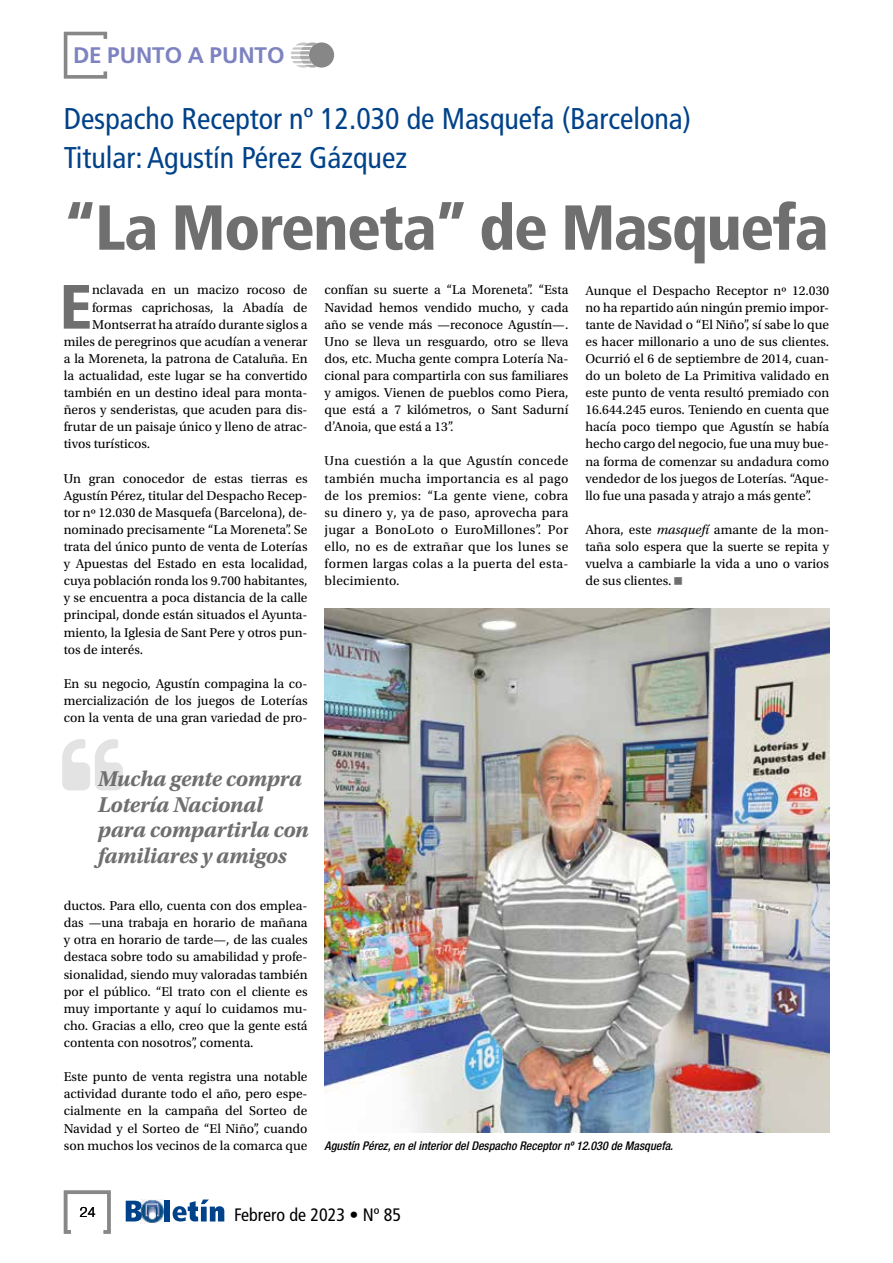
<style>
.page{position:relative;width:893px;height:1263px;background:#fff}
.page>*{position:absolute;margin:0;border:0;box-sizing:border-box;transform-origin:0 0}
.t1{font:900 condensed 63.45px "Frutiger LT Std";letter-spacing:-.025em;color:#706f6f}
.t2{font:900 condensed 62.55px "Frutiger LT Std";color:#706f6f}
.t3{font:condensed 30px/39px "Frutiger LT Std";color:#004289}
.t4{font:italic 700 22.5px/25.5px "Utopia Std";letter-spacing:-.015em;color:#706f6f}
.t5{font:700 22.5px "Frutiger LT Std";color:#7d83c0}
.t6{font:condensed 18px "Frutiger LT Std";color:#000}
.t7{font:300 14.25px "Helvetica Neue LT Std";color:#000}
.t8{font:13.5px/17.1px "Utopia Std";color:#000;text-align:justify}
.t9{font:italic 500 condensed 12px "Helvetica Neue LT Std";color:#000}
.s1{font-style:italic}
</style>
<div class="page">
<svg style="left:64px;top:32px;width:43px;height:47px"></svg>
<svg style="left:291px;top:42px;width:25px;height:26px"></svg>
<div style="left:309px;top:42px;width:25px;height:26px;background:#878787;border-radius:50%"></div>
<img style="left:325px;top:609px;width:504px;height:523px">
<svg style="left:62px;top:739px;width:61px;height:51px"></svg>
<svg style="left:126px;top:1201px;width:15px;height:20px"></svg>
<div style="left:164px;top:1200px;width:6px;height:21px;background:#004289"></div>
<svg style="left:173px;top:1199px;width:51px;height:22px"></svg>
<img style="left:141px;top:1199px;width:23px;height:24px">
<svg style="left:64px;top:1190px;width:47px;height:44px"></svg>
<h3 class="t5" style="left:73px;top:42px;width:213px">DE PUNTO A PUNTO</h3>
<h3 class="t3" style="left:64px;top:99px;width:629px">Despacho Receptor nº 12.030 de Masquefa (Barcelona)<br>Titular: Agustín Pérez Gázquez</h3>
<h1 class="t1" style="left:64px;top:189px;width:766px">“La Moreneta” de Masquefa</h1>
<h2 class="t2" style="left:60px;top:269px;width:34px">E</h2>
<p class="t8" style="left:92px;top:282px;width:217px">nclavada en un macizo rocoso de</p>
<p class="t8" style="left:92px;top:299px;width:217px">formas caprichosas, la Abadía de</p>
<p class="t8" style="left:92px;top:316px;width:217px">Montserrat ha atraído durante siglos a</p>
<p class="t8" style="left:64px;top:333px;width:245px">miles de peregrinos que acudían a venerar</p>
<p class="t8" style="left:64px;top:350px;width:245px">a la Moreneta, la patrona de Cataluña. En</p>
<p class="t8" style="left:64px;top:367px;width:245px">la actualidad, este lugar se ha convertido</p>
<p class="t8" style="left:64px;top:384px;width:245px">también en un destino ideal para monta-</p>
<p class="t8" style="left:64px;top:401px;width:245px">ñeros y senderistas, que acuden para dis-</p>
<p class="t8" style="left:64px;top:419px;width:245px">frutar de un paisaje único y lleno de atrac-</p>
<p class="t8" style="left:64px;top:436px;width:88px">tivos turísticos.</p>
<p class="t8" style="left:64px;top:470px;width:245px">Un gran conocedor de estas tierras es Agustín Pérez, titular del Despacho Recep&shy;tor nº 12.030 de Masquefa (Barcelona), de&shy;nominado precisamente “La Moreneta”. Se trata del único punto de venta de Loterías y Apuestas del Estado en esta localidad, cuya población ronda los 9.700 habitantes, y se encuentra a poca distancia de la calle principal, donde están situados el Ayunta&shy;miento, la Iglesia de Sant Pere y otros pun&shy;tos de interés.</p>
<p class="t8" style="left:64px;top:675px;width:245px">En su negocio, Agustín compagina la co&shy;mercialización de los juegos de Loterías con la venta de una gran variedad de pro-</p>
<p class="t8" style="left:325px;top:282px;width:245px">confían su suerte a “La Moreneta”. “Esta Navidad hemos vendido mucho, y cada año se vende más —reconoce Agustín—.<br>Uno se lleva un resguardo, otro se lleva dos, etc. Mucha gente compra Lotería Na&shy;cional para compartirla con sus familiares y amigos. Vienen de pueblos como Piera, que está a 7 kilómetros, o Sant Sadurní d’Anoia, que está a 13”.</p>
<p class="t8" style="left:325px;top:453px;width:245px">Una cuestión a la que Agustín concede también mucha importancia es al pago de los premios: “La gente viene, cobra su dinero y, ya de paso, aprovecha para jugar a BonoLoto o EuroMillones”. Por ello, no es de extrañar que los lunes se formen largas colas a la puerta del esta&shy;blecimiento.</p>
<p class="t8" style="left:585px;top:282px;width:245px">Aunque el Despacho Receptor nº 12.030 no ha repartido aún ningún premio impor&shy;tante de Navidad o “El Niño”, sí sabe lo que es hacer millonario a uno de sus clientes.<br>Ocurrió el 6 de septiembre de 2014, cuan&shy;do un boleto de La Primitiva validado en este punto de venta resultó premiado con 16.644.245 euros. Teniendo en cuenta que hacía poco tiempo que Agustín se había hecho cargo del negocio, fue una muy bue&shy;na forma de comenzar su andadura como vendedor de los juegos de Loterías. “Aque&shy;llo fue una pasada y atrajo a más gente”.</p>
<p class="t8" style="left:585px;top:521px;width:245px">Ahora, este <span class="s1">masquefí</span> amante de la mon&shy;taña solo espera que la suerte se repita y vuelva a cambiarle la vida a uno o varios de sus clientes.</p>
<h3 class="t4" style="left:98px;top:766px;width:213px">Mucha gente compra<br>Lotería Nacional para compartirla con familiares y amigos</h3>
<p class="t8" style="left:64px;top:897px;width:245px">ductos. Para ello, cuenta con dos emplea&shy;das —una trabaja en horario de mañana y otra en horario de tarde—, de las cuales destaca sobre todo su amabilidad y profe&shy;sionalidad, siendo muy valoradas también por el público. “El trato con el cliente es muy importante y aquí lo cuidamos mu&shy;cho. Gracias a ello, creo que la gente está contenta con nosotros”, comenta.</p>
<p class="t8" style="left:64px;top:1068px;width:245px">Este punto de venta registra una notable actividad durante todo el año, pero espe&shy;cialmente en la campaña del Sorteo de Navidad y el Sorteo de “El Niño”, cuando son muchos los vecinos de la comarca que</p>
<p class="t9" style="left:325px;top:1138px;width:350px">Agustín Pérez, en el interior del Despacho Receptor nº 12.030 de Masquefa.</p>
<p class="t7" style="left:80px;top:1203px;width:17px">24</p>
<h3 class="t6" style="left:234px;top:1204px;width:168px">Febrero de 2023 • Nº 85</h3>
</div>
